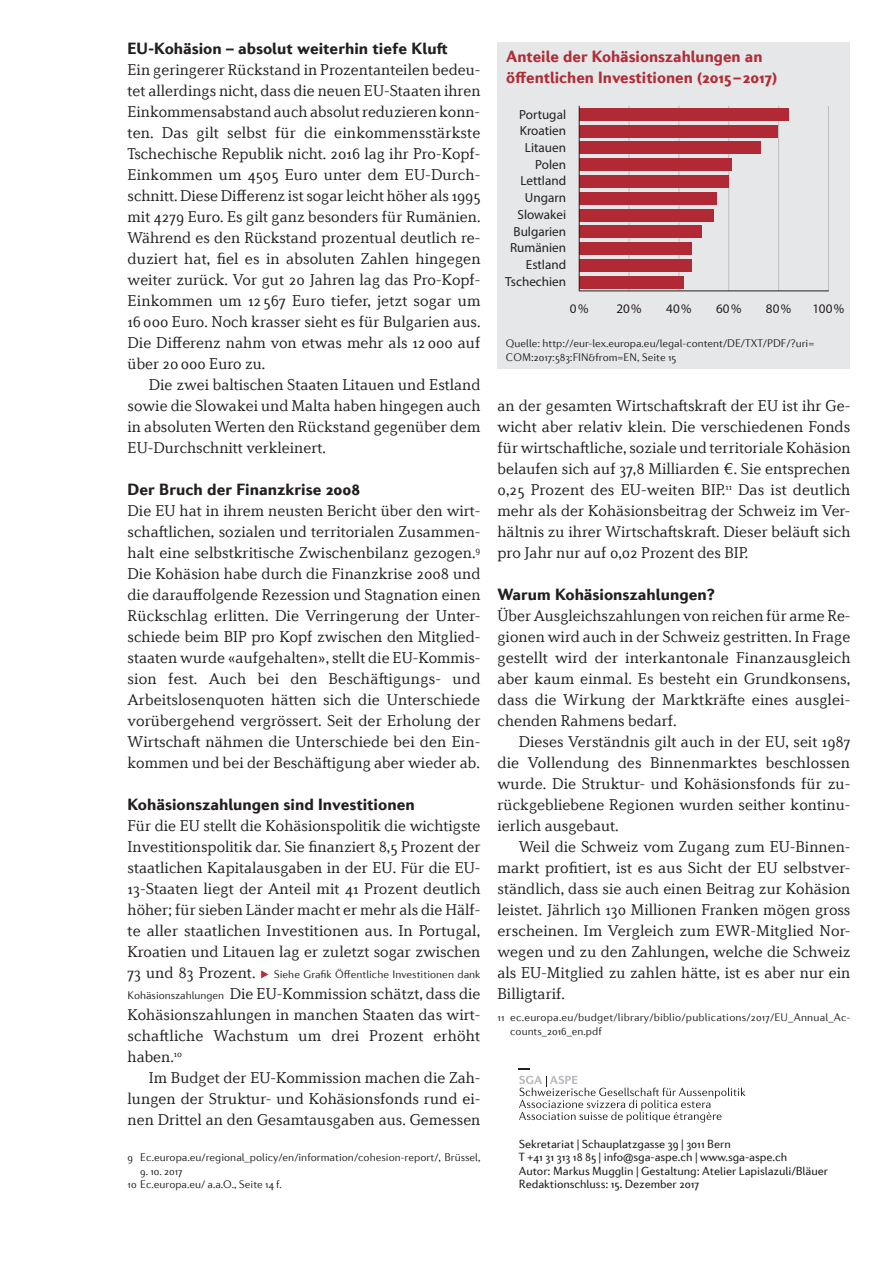
<style>
.page{position:relative;width:893px;height:1263px;background:#fff}
.page>*{position:absolute;margin:0;border:0;box-sizing:border-box;transform-origin:0 0}
.t1{font:300 16.5px/21px "Diverda Serif Com";color:#231f20;text-align:justify}
.t2{font:900 16.5px "Diverda Sans Com";color:#231f20}
.t3{font:900 16.5px/21px "Diverda Sans Com";color:#af2e38}
.t4{font:300 13.2px/16.8px "Diverda Sans Com";color:#231f20;text-align:right}
.t5{font:12px/13.5px "Diverda Sans Com";letter-spacing:-.005em;color:#231f20}
.t6{font:300 11.25px/13.5px "Diverda Sans Com";color:#231f20}
.s1{font-family:"Diverda Serif Com";font-size:16.5px}
.s2{font-family:"Diverda Sans Com";font-size:11.25px}
</style>
<div class="page">
<svg style="left:519px;top:1076px;width:226px;height:46px"></svg>
<div style="left:497px;top:43px;width:353px;height:326px;background:#e6e7e9"></div>
<hr style="left:629px;top:106px;width:1px;height:185px;background:#bcbdc0">
<hr style="left:678px;top:106px;width:1px;height:185px;background:#bcbdc0">
<hr style="left:728px;top:106px;width:1px;height:185px;background:#bcbdc0">
<hr style="left:778px;top:106px;width:1px;height:185px;background:#bcbdc0">
<hr style="left:828px;top:106px;width:1px;height:185px;background:#bcbdc0">
<hr style="left:579px;top:290px;width:250px;height:1px;background:#231f20">
<div style="left:579px;top:108px;width:210px;height:12px;background:#b12934"></div>
<div style="left:579px;top:125px;width:198px;height:12px;background:#b12934"></div>
<div style="left:579px;top:142px;width:182px;height:12px;background:#b12934"></div>
<div style="left:579px;top:159px;width:152px;height:12px;background:#b12934"></div>
<div style="left:579px;top:175px;width:150px;height:13px;background:#b12934"></div>
<div style="left:579px;top:192px;width:137px;height:12px;background:#b12934"></div>
<div style="left:579px;top:209px;width:135px;height:12px;background:#b12934"></div>
<div style="left:579px;top:226px;width:122px;height:12px;background:#b12934"></div>
<div style="left:579px;top:243px;width:112px;height:12px;background:#b12934"></div>
<div style="left:579px;top:260px;width:112px;height:12px;background:#b12934"></div>
<div style="left:579px;top:276px;width:105px;height:13px;background:#b12934"></div>
<hr style="left:579px;top:106px;width:1px;height:185px;background:#231f20">
<p class="t2" style="left:128px;top:38px;width:322px">EU-Kohäsion – absolut weiterhin tiefe Kluft</p>
<p class="t1" style="left:128px;top:59px;width:355px">Ein geringerer Rückstand in Prozentanteilen bedeu&shy;tet allerdings nicht, dass die neuen EU-Staaten ihren Einkommensabstand auch absolut reduzieren konn&shy;ten. Das gilt selbst für die einkommensstärkste Tschechische Republik nicht. 2016 lag ihr Pro-Kopf-Einkommen um 4505 Euro unter dem EU-Durch&shy;schnitt. Diese Differenz ist sogar leicht höher als 1995 mit 4279 Euro. Es gilt ganz besonders für Rumänien.<br>Während es den Rückstand prozentual deutlich re&shy;duziert hat, fiel es in absoluten Zahlen hingegen weiter zurück. Vor gut 20 Jahren lag das Pro-Kopf-Einkommen um 12 567 Euro tiefer, jetzt sogar um 16000 Euro. Noch krasser sieht es für Bulgarien aus.<br>Die Differenz nahm von etwas mehr als 12 000 auf über 20000 Euro zu.</p>
<p class="t1" style="left:128px;top:374px;width:354px;text-indent:21px">Die zwei baltischen Staaten Litauen und Estland sowie die Slowakei und Malta haben hingegen auch in absoluten Werten den Rückstand gegenüber dem EU-Durchschnitt verkleinert.</p>
<p class="t2" style="left:128px;top:479px;width:234px">Der Bruch der Finanzkrise 2008</p>
<p class="t1" style="left:128px;top:500px;width:354px">Die EU hat in ihrem neusten Bericht über den wirt&shy;schaftlichen, sozialen und territorialen Zusammen&shy;halt eine selbstkritische Zwischenbilanz gezogen.<sup>9<br></sup>Die Kohäsion habe durch die Finanzkrise 2008 und die darauffolgende Rezession und Stagnation einen Rückschlag erlitten. Die Verringerung der Unter&shy;schiede beim BIP pro Kopf zwischen den Mitglied&shy;staaten wurde «aufgehalten», stellt die EU-Kommis&shy;sion fest. Auch bei den Beschäftigungs- und Arbeitslosenquoten hätten sich die Unterschiede vorübergehend vergrössert. Seit der Erholung der Wirtschaft nähmen die Unterschiede bei den Ein&shy;kommen und bei der Beschäftigung aber wieder ab.</p>
<p class="t2" style="left:128px;top:794px;width:289px">Kohäsionszahlungen sind Investitionen</p>
<p class="t1" style="left:128px;top:815px;width:355px">Für die EU stellt die Kohäsionspolitik die wichtigste Investitionspolitik dar. Sie finanziert 8,5 Prozent der staatlichen Kapitalausgaben in der EU. Für die EU-13-Staaten liegt der Anteil mit 41 Prozent deutlich höher; für sieben Länder macht er mehr als die Hälf&shy;te aller staatlichen Investitionen aus. In Portugal, Kroatien und Litauen lag er zuletzt sogar zwischen</p>
<p class="t6" style="left:128px;top:967px;width:354px"><span class="s1">73 und 83 Prozent.</span> Siehe Grafik Öffentliche Investitionen dank</p>
<p class="t1" style="left:128px;top:983px;width:354px"><span class="s2">Kohäsionszahlungen</span> Die EU-Kommission schätzt, dass die Kohäsionszahlungen in manchen Staaten das wirt&shy;schaftliche Wachstum um drei Prozent erhöht haben.<sup>10</sup></p>
<p class="t1" style="left:128px;top:1067px;width:354px;text-indent:21px">Im Budget der EU-Kommission machen die Zah&shy;lungen der Struktur- und Kohäsionsfonds rund ei&shy;nen Drittel an den Gesamtausgaben aus. Gemessen</p>
<p class="t6" style="left:128px;top:1150px;width:354px">9 Ec.europa.eu/regional_policy/en/information/cohesion-report/, Brüssel,</p>
<p class="t6" style="left:128px;top:1164px;width:156px;text-indent:13px">9. 10. 2017<br>10 Ec.europa.eu/ a.a.O., Seite 14 f.</p>
<p class="t3" style="left:506px;top:46px;width:273px">Anteile der Kohäsionszahlungen an öffentlichen Investitionen (2015 – 2017)</p>
<p class="t4" style="left:505px;top:105px;width:63px">Portugal<br>Kroatien<br>Litauen<br>Polen<br>Lettland<br>Ungarn<br>Slowakei<br>Bulgarien<br>Rumänien<br>Estland<br>Tschechien</p>
<p class="t4" style="left:570px;top:300px;width:20px">0%</p>
<p class="t4" style="left:616px;top:300px;width:27px">20%</p>
<p class="t4" style="left:666px;top:300px;width:27px">40%</p>
<p class="t4" style="left:716px;top:300px;width:27px">60%</p>
<p class="t4" style="left:766px;top:300px;width:27px">80%</p>
<p class="t4" style="left:812px;top:300px;width:33px">100%</p>
<p class="t6" style="left:506px;top:336px;width:310px">Quelle: http://eur-lex.europa.eu/legal-content/DE/TXT/PDF/?uri=<br>COM:2017:583:FIN&amp;from=EN, Seite 15</p>
<p class="t1" style="left:497px;top:395px;width:355px">an der gesamten Wirtschaftskraft der EU ist ihr Ge&shy;wicht aber relativ klein. Die verschiedenen Fonds für wirtschaftliche, soziale und territoriale Kohäsion belaufen sich auf 37,8 Milliarden €. Sie entsprechen 0,25 Prozent des EU-weiten BIP.<sup>11</sup> Das ist deutlich mehr als der Kohäsionsbeitrag der Schweiz im Ver&shy;hältnis zu ihrer Wirtschaftskraft. Dieser beläuft sich pro Jahr nur auf 0,02 Prozent des BIP.</p>
<p class="t2" style="left:497px;top:584px;width:219px">Warum Kohäsionszahlungen?</p>
<p class="t1" style="left:497px;top:605px;width:355px">Über Ausgleichszahlungen von reichen für arme Re&shy;gionen wird auch in der Schweiz gestritten. In Frage gestellt wird der interkantonale Finanzausgleich aber kaum einmal. Es besteht ein Grundkonsens, dass die Wirkung der Marktkräfte eines ausglei&shy;chenden Rahmens bedarf.</p>
<p class="t1" style="left:497px;top:731px;width:354px;text-indent:21px">Dieses Verständnis gilt auch in der EU, seit 1987 die Vollendung des Binnenmarktes beschlossen wurde. Die Struktur- und Kohäsionsfonds für zu&shy;rückgebliebene Regionen wurden seither kontinu&shy;ierlich ausgebaut.</p>
<p class="t1" style="left:497px;top:836px;width:354px;text-indent:21px">Weil die Schweiz vom Zugang zum EU-Binnen&shy;markt profitiert, ist es aus Sicht der EU selbstver&shy;ständlich, dass sie auch einen Beitrag zur Kohäsion leistet. Jährlich 130 Millionen Franken mögen gross erscheinen. Im Vergleich zum EWR-Mitglied Nor&shy;wegen und zu den Zahlungen, welche die Schweiz als EU-Mitglied zu zahlen hätte, ist es aber nur ein Billigtarif.</p>
<p class="t6" style="left:510px;top:1010px;width:342px;text-indent:-13px">11 ec.europa.eu/budget/library/biblio/publications/2017/EU_Annual_Ac&shy;counts_2016_en.pdf</p>
<p class="t5" style="left:519px;top:1137px;width:311px">Sekretariat | Schauplatzgasse 39 | 3011 Bern<br>T +41 31 313 18 85 | info@sga-aspe.ch | www.sga-aspe.ch<br>Autor: Markus Mugglin | Gestaltung: Atelier Lapislazuli/Bläuer Redaktionschluss: 15. Dezember 2017</p>
</div>
